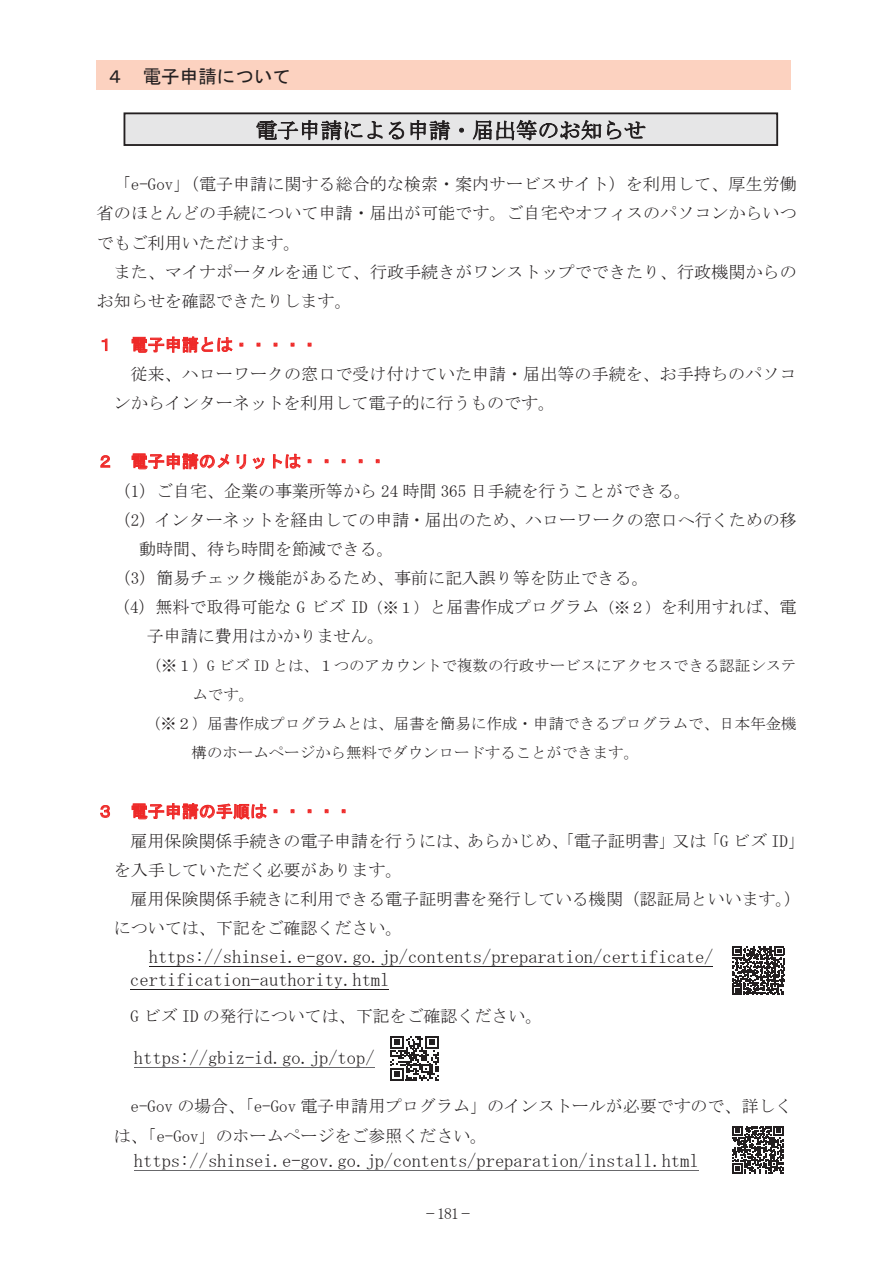
<style>
.page{position:relative;width:893px;height:1263px;background:#fff}
.page>*{position:absolute;margin:0;border:0;box-sizing:border-box;transform-origin:0 0}
.t1{font:18.45px/23.1px "MS Mincho";color:#231f20}
.t2{font:18.45px "MS Gothic";color:#231f20}
.t3{font:16.95px/29.2px "MS Mincho";color:#231f20}
.t4{font:16.95px "MS Gothic";color:#ee2928}
.t5{font:15.75px "MS Mincho";color:#231f20}
.t6{font:15.3px "MS Mincho";color:#231f20}
.s1{font-size:15.3px}
</style>
<div class="page">
<svg style="left:102px;top:338px;width:5px;height:13px"></svg>
<svg style="left:132px;top:336px;width:101px;height:17px"></svg>
<svg style="left:100px;top:455px;width:10px;height:13px"></svg>
<svg style="left:132px;top:453px;width:97px;height:16px"></svg>
<svg style="left:237px;top:454px;width:9px;height:15px"></svg>
<svg style="left:253px;top:458px;width:11px;height:11px"></svg>
<svg style="left:273px;top:454px;width:28px;height:14px"></svg>
<svg style="left:100px;top:805px;width:10px;height:13px"></svg>
<svg style="left:132px;top:803px;width:135px;height:17px"></svg>
<div style="left:97px;top:60px;width:694px;height:29px;background:#fcd2c0"></div>
<div style="left:124px;top:113px;width:653px;height:32px;background:#e6e6e7"></div>
<div style="left:124px;top:112px;width:654px;height:34px;border:2px solid #231f20"></div>
<svg style="left:256px;top:112px;width:127px;height:28px"></svg>
<svg style="left:389px;top:121px;width:15px;height:18px"></svg>
<svg style="left:411px;top:120px;width:39px;height:20px"></svg>
<svg style="left:459px;top:128px;width:5px;height:5px"></svg>
<svg style="left:473px;top:120px;width:128px;height:20px"></svg>
<svg style="left:607px;top:121px;width:38px;height:18px"></svg>
<hr style="left:149px;top:966px;width:563px;height:1px;background:#231f20">
<hr style="left:130px;top:989px;width:259px;height:1px;background:#231f20">
<hr style="left:134px;top:1067px;width:241px;height:1px;background:#68686b">
<hr style="left:134px;top:1170px;width:565px;height:1px;background:#68686b">
<svg style="left:732px;top:946px;width:52px;height:49px"></svg>
<svg style="left:390px;top:1036px;width:48px;height:44px"></svg>
<svg style="left:732px;top:1126px;width:52px;height:47px"></svg>
<p class="t2" style="left:106px;top:67px;width:187px">４ 電子申請について</p>
<p class="t3" style="left:97px;top:170px;width:701px;text-align:justify;text-indent:17px">「e-Gov」（電子申請に関する総合的な検索・案内サービスサイト）を利用して、厚生労働省のほとんどの手続について申請・届出が可能です。ご自宅やオフィスのパソコンからいつでもご利用いただけます。</p>
<p class="t3" style="left:97px;top:257px;width:701px;text-indent:17px">また、マイナポータルを通じて、行政手続きがワンストップでできたり、行政機関からのお知らせを確認できたりします。</p>
<p class="t4" style="left:97px;top:336px;width:223px">１ 電子申請とは・・・・・</p>
<p class="t3" style="left:114px;top:359px;width:684px;text-indent:17px">従来、ハローワークの窓口で受け付けていた申請・届出等の手続を、お手持ちのパソコンからインターネットを利用して電子的に行うものです。</p>
<p class="t4" style="left:97px;top:453px;width:291px">２ 電子申請のメリットは・・・・・</p>
<p class="t3" style="left:114px;top:476px;width:579px">（1）ご自宅、企業の事業所等から 24 時間 365 日手続を行うことができる。</p>
<p class="t3" style="left:114px;top:505px;width:684px">（2）インターネットを経由しての申請・届出のため、ハローワークの窓口へ行くための移</p>
<p class="t3" style="left:139px;top:534px;width:256px">動時間、待ち時間を節減できる。</p>
<p class="t3" style="left:114px;top:563px;width:536px">（3）簡易チェック機能があるため、事前に記入誤り等を防止できる。</p>
<p class="t3" style="left:113px;top:592px;width:685px">（4）無料で取得可能な G ビズ ID<span class="s1">（※１）</span>と届書作成プログラム<span class="s1">（※２）</span>を利用すれば、電</p>
<p class="t3" style="left:147px;top:622px;width:239px">子申請に費用はかかりません。</p>
<p class="t6" style="left:146px;top:658px;width:652px">（※１）G ビズ ID とは、１つのアカウントで複数の行政サービスにアクセスできる認証システ</p>
<p class="t6" style="left:192px;top:687px;width:63px">ムです。</p>
<p class="t6" style="left:145px;top:716px;width:653px">（※２）届書作成プログラムとは、届書を簡易に作成・申請できるプログラムで、日本年金機</p>
<p class="t6" style="left:192px;top:745px;width:449px">構のホームページから無料でダウンロードすることができます。</p>
<p class="t4" style="left:97px;top:803px;width:257px">３ 電子申請の手順は・・・・・</p>
<p class="t3" style="left:114px;top:826px;width:693px;text-indent:17px">雇用保険関係手続きの電子申請を行うには、あらかじめ、「電子証明書」又は「G ビズ ID」を入手していただく必要があります。</p>
<p class="t3" style="left:114px;top:884px;width:689px;text-indent:17px">雇用保険関係手続きに利用できる電子証明書を発行している機関（認証局といいます。）については、下記をご確認ください。</p>
<p class="t1" style="left:130px;top:945px;width:585px">　https://shinsei.e-gov.go.jp/contents/preparation/certificate/ certification-authority.html</p>
<p class="t3" style="left:131px;top:1001px;width:413px">G ビズ ID の発行については、下記をご確認ください。</p>
<p class="t1" style="left:134px;top:1046px;width:242px">https://gbiz-id.go.jp/top/</p>
<p class="t3" style="left:114px;top:1091px;width:680px;text-indent:17px">e-Gov の場合、「e-Gov 電子申請用プログラム」のインストールが必要ですので、詳しくは、「e-Gov」のホームページをご参照ください。</p>
<p class="t1" style="left:134px;top:1149px;width:566px">https://shinsei.e-gov.go.jp/contents/preparation/install.html</p>
<p class="t5" style="left:427px;top:1205px;width:45px">− 181 −</p>
</div>
